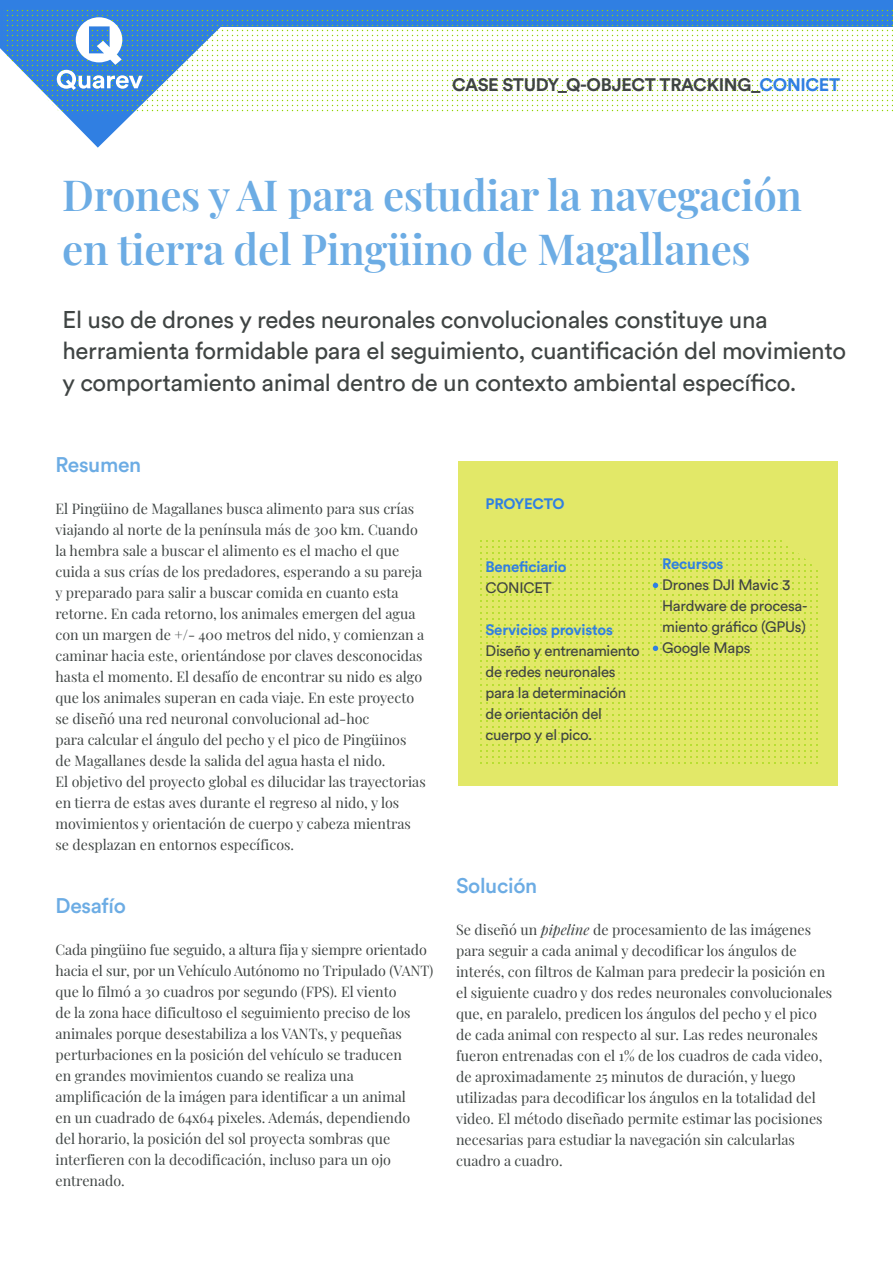
<style>
.page{position:relative;width:893px;height:1263px;background:#fff}
.page>*{position:absolute;margin:0;border:0;box-sizing:border-box;transform-origin:0 0}
.t1{font:600 42px/54px "Playfair Display";letter-spacing:-.01em;color:#6cace4}
.t2{font:24px/31.5px "Circular Std";letter-spacing:-.015em;color:#3f4443}
.t3{font:500 21px "Circular Std";letter-spacing:-.015em;color:#6cace4}
.t4{font:700 18px "Circular Std";letter-spacing:-.02em;color:#3f4443}
.t5{font:15px/21px "Circular Std";letter-spacing:-.02em;color:#3f4443}
.t6{font:700 15px "Circular Std";letter-spacing:-.015em;color:#307fe2}
.t7{font:14.25px/21px "Playfair Display";color:#3f4443}
.s1{color:#307fe2}
.s2{font-style:italic}
</style>
<div class="page">
<div style="left:458px;top:461px;width:379px;height:324px;background:#e2e868"></div>
<div style="left:0;top:0;width:893px;height:26px;background:#307fe2"></div>
<svg style="left:231px;top:9px;width:662px;height:103px"></svg>
<svg style="left:0;top:9px;width:231px;height:139px"></svg>
<svg style="left:775px;top:540px;width:43px;height:38px"></svg>
<svg style="left:653px;top:583px;width:5px;height:5px"></svg>
<svg style="left:653px;top:646px;width:5px;height:5px"></svg>
<p class="t4" style="left:452px;top:73px;width:390px">CASE STUDY_Q-OBJECT TRACKING_<span class="s1">CONICET</span></p>
<h1 class="t1" style="left:62px;top:165px;width:741px">Drones y AI para estudiar la navegación en tierra del Pingüino de Magallanes</h1>
<h2 class="t2" style="left:63px;top:303px;width:785px">El uso de drones y redes neuronales convolucionales constituye una herramienta formidable para el seguimiento, cuantificación del movimiento y comportamiento animal dentro de un contexto ambiental específico.</h2>
<h3 class="t3" style="left:56px;top:451px;width:87px">Resumen</h3>
<p class="t7" style="left:56px;top:497px;width:372px">El Pingüino de Magallanes busca alimento para sus crías viajando al norte de la península más de 300 km. Cuando la hembra sale a buscar el alimento es el macho el que cuida a sus crías de los predadores, esperando a su pareja y preparado para salir a buscar comida en cuanto esta retorne. En cada retorno, los animales emergen del agua con un margen de +/- 400 metros del nido, y comienzan a caminar hacia este, orientándose por claves desconocidas hasta el momento. El desafío de encontrar su nido es algo que los animales superan en cada viaje. En este proyecto se diseñó una red neuronal convolucional ad-hoc<br>para calcular el ángulo del pecho y el pico de Pingüinos<br>de Magallanes desde la salida del agua hasta el nido.<br>El objetivo del proyecto global es dilucidar las trayectorias en tierra de estas aves durante el regreso al nido, y los movimientos y orientación de cuerpo y cabeza mientras se desplazan en entornos específicos.</p>
<h3 class="t3" style="left:56px;top:892px;width:72px">Desafío</h3>
<p class="t7" style="left:56px;top:938px;width:379px">Cada pingüino fue seguido, a altura fija y siempre orientado hacia el sur, por un Vehículo Autónomo no Tripulado (VANT) que lo filmó a 30 cuadros por segundo (FPS). El viento<br>de la zona hace dificultoso el seguimiento preciso de los animales porque desestabiliza a los VANTs, y pequeñas perturbaciones en la posición del vehículo se traducen<br>en grandes movimientos cuando se realiza una amplificación de la imágen para identificar a un animal<br>en un cuadrado de 64x64 pixeles. Además, dependiendo<br>del horario, la posición del sol proyecta sombras que interfieren con la decodificación, incluso para un ojo entrenado.</p>
<p class="t6" style="left:485px;top:494px;width:81px">PROYECTO</p>
<p class="t6" style="left:485px;top:557px;width:83px">Beneficiario</p>
<p class="t5" style="left:485px;top:577px;width:68px">CONICET</p>
<p class="t6" style="left:485px;top:620px;width:129px">Servicios provistos</p>
<p class="t5" style="left:485px;top:640px;width:156px">Diseño y entrenamiento de redes neuronales para la determinación de orientación del cuerpo y el pico.</p>
<p class="t6" style="left:662px;top:554px;width:63px">Recursos</p>
<p class="t5" style="left:662px;top:574px;width:147px">Drones DJI Mavic 3<br>Hardware de procesa&shy;miento gráfico (GPUs)<br>Google Maps</p>
<h3 class="t3" style="left:456px;top:872px;width:83px">Solución</h3>
<p class="t7" style="left:456px;top:918px;width:378px">Se diseñó un <span class="s2">pipeline</span> de procesamiento de las imágenes para seguir a cada animal y decodificar los ángulos de interés, con filtros de Kalman para predecir la posición en el siguiente cuadro y dos redes neuronales convolucionales que, en paralelo, predicen los ángulos del pecho y el pico de cada animal con respecto al sur. Las redes neuronales fueron entrenadas con el 1% de los cuadros de cada video, de aproximadamente 25 minutos de duración, y luego utilizadas para decodificar los ángulos en la totalidad del video. El método diseñado permite estimar las pocisiones necesarias para estudiar la navegación sin calcularlas cuadro a cuadro.</p>
</div>
